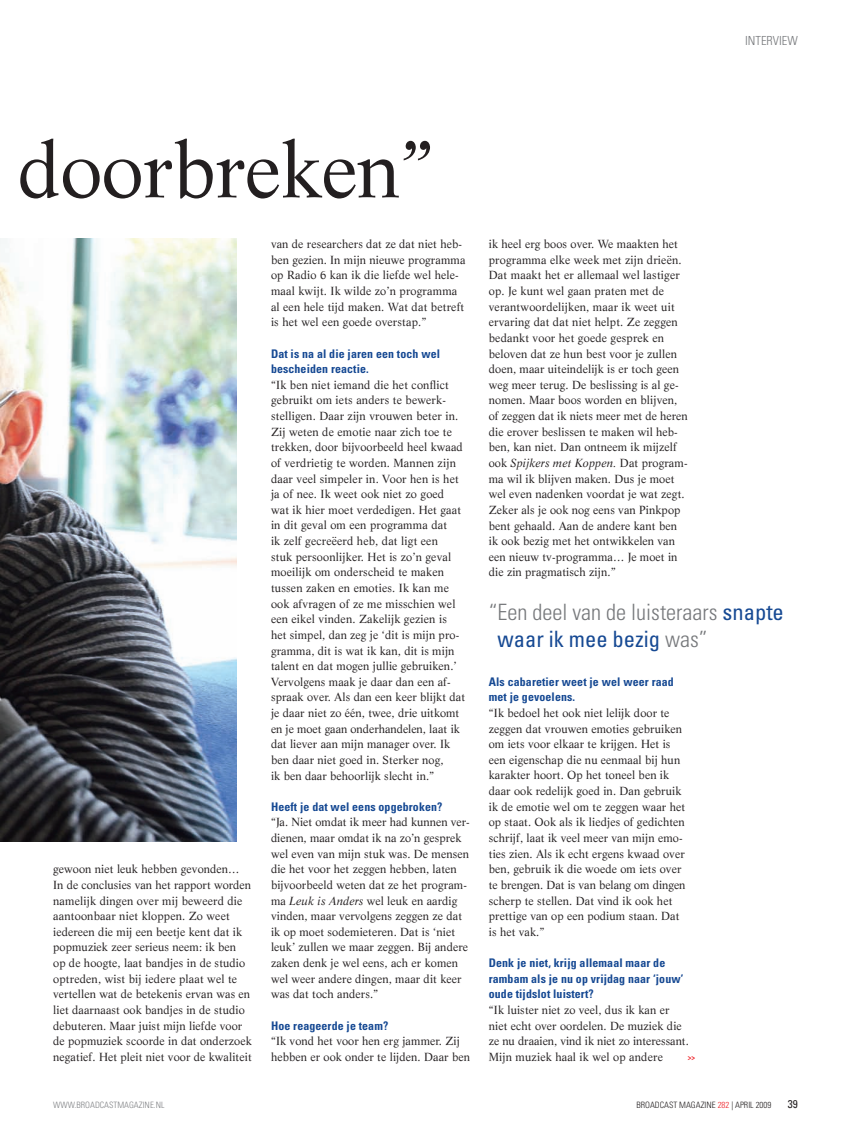
<style>
.page{position:relative;width:851px;height:1134px;background:#fff}
.page>*{position:absolute;margin:0;border:0;box-sizing:border-box;transform-origin:0 0}
.t1{font:77.5px "Life";letter-spacing:-.005em;color:#231f20}
.t2{font:300 condensed 22.5px/27.5px "Univers";color:#76787b}
.t3{font:300 condensed 12.5px "Univers";color:#76787b}
.t4{font:700 condensed 11.88px/15.6px "Univers";letter-spacing:.01em;color:#164993}
.t5{font:11.5px/15.6px "Life";letter-spacing:.01em;color:#231f20}
.t6{font:condensed 11.25px "Univers";color:#231f20}
.t7{font:300 condensed 8.75px "Univers";color:#231f20}
.t8{font:300 condensed 8.75px "Univers";color:#808285}
.t9{font:700 condensed 7.5px "Univers";color:#ee1d23}
.s1{font-style:italic}
.s2{font-weight:400;color:#164993}
.s3{color:#ee1d23}
</style>
<div class="page">
<img style="left:0;top:238px;width:236px;height:604px">
<p class="t3" style="left:744px;top:33px;width:54px">INTERVIEW</p>
<h1 class="t1" style="left:18px;top:122px;width:417px">doorbreken”</h1>
<p class="t5" style="left:53px;top:861px;width:200px">gewoon niet leuk hebben gevonden… In de conclusies van het rapport worden namelijk dingen over mij beweerd die aantoonbaar niet kloppen. Zo weet iedereen die mij een beetje kent dat ik popmuziek zeer serieus neem: ik ben<br>op de hoogte, laat bandjes in de studio optreden, wist bij iedere plaat wel te vertellen wat de betekenis ervan was en liet daarnaast ook bandjes in de studio debuteren. Maar juist mijn liefde voor de popmuziek scoorde in dat onderzoek negatief. Het pleit niet voor de kwaliteit</p>
<p class="t5" style="left:271px;top:236px;width:196px">van de researchers dat ze dat niet heb&shy;ben gezien. In mijn nieuwe programma op Radio 6 kan ik die liefde wel hele&shy;maal kwijt. Ik wilde zo’n programma al een hele tijd maken. Wat dat betreft is het wel een goede overstap.”</p>
<p class="t4" style="left:271px;top:345px;width:170px">Dat is na al die jaren een toch wel bescheiden reactie.</p>
<p class="t5" style="left:271px;top:377px;width:196px">“Ik ben niet iemand die het conflict gebruikt om iets anders te bewerk&shy;stelligen. Daar zijn vrouwen beter in.<br>Zij weten de emotie naar zich toe te trekken, door bijvoorbeeld heel kwaad of verdrietig te worden. Mannen zijn daar veel simpeler in. Voor hen is het ja of nee. Ik weet ook niet zo goed<br>wat ik hier moet verdedigen. Het gaat in dit geval om een programma dat<br>ik zelf gecreëerd heb, dat ligt een<br>stuk persoonlijker. Het is zo’n geval moeilijk om onderscheid te maken tussen zaken en emoties. Ik kan me ook afvragen of ze me misschien wel een eikel vinden. Zakelijk gezien is het simpel, dan zeg je ‘dit is mijn pro&shy;gramma, dit is wat ik kan, dit is mijn talent en dat mogen jullie gebruiken.’ Vervolgens maak je daar dan een af&shy;spraak over. Als dan een keer blijkt dat je daar niet zo één, twee, drie uitkomt en je moet gaan onderhandelen, laat ik dat liever aan mijn manager over. Ik ben daar niet goed in. Sterker nog,<br>ik ben daar behoorlijk slecht in.”</p>
<p class="t4" style="left:271px;top:799px;width:173px">Heeft je dat wel eens opgebroken?</p>
<p class="t5" style="left:271px;top:814px;width:200px">“Ja. Niet omdat ik meer had kunnen ver&shy;dienen, maar omdat ik na zo’n gesprek wel even van mijn stuk was. De mensen die het voor het zeggen hebben, laten bijvoorbeeld weten dat ze het program&shy;ma <span class="s1">Leuk is Anders</span> wel leuk en aardig vinden, maar vervolgens zeggen ze dat ik op moet sodemieteren. Dat is ‘niet leuk’ zullen we maar zeggen. Bij andere zaken denk je wel eens, ach er komen wel weer andere dingen, maar dit keer was dat toch anders.”</p>
<p class="t4" style="left:271px;top:1017px;width:119px">Hoe reageerde je team?</p>
<p class="t5" style="left:271px;top:1033px;width:200px">“Ik vond het voor hen erg jammer. Zij hebben er ook onder te lijden. Daar ben</p>
<p class="t5" style="left:488px;top:236px;width:200px">ik heel erg boos over. We maakten het programma elke week met zijn drieën.<br>Dat maakt het er allemaal wel lastiger op. Je kunt wel gaan praten met de verantwoordelijken, maar ik weet uit ervaring dat dat niet helpt. Ze zeggen bedankt voor het goede gesprek en beloven dat ze hun best voor je zullen doen, maar uiteindelijk is er toch geen weg meer terug. De beslissing is al ge&shy;nomen. Maar boos worden en blijven, of zeggen dat ik niets meer met de heren die erover beslissen te maken wil heb&shy;ben, kan niet. Dan ontneem ik mijzelf ook <span class="s1">Spijkers met Koppen.</span> Dat program&shy;ma wil ik blijven maken. Dus je moet wel even nadenken voordat je wat zegt.<br>Zeker als je ook nog eens van Pinkpop bent gehaald. Aan de andere kant ben ik ook bezig met het ontwikkelen van een nieuw tv-programma… Je moet in die zin pragmatisch zijn.”</p>
<h2 class="t2" style="left:497px;top:598px;width:288px;text-indent:-9px">“ EEN DEEL VAN DE LUISTERAARS <span class="s2">snapte waar ik mee bezig</span> WAS”</h2>
<p class="t4" style="left:488px;top:674px;width:186px">Als cabaretier weet je wel weer raad met je gevoelens.</p>
<p class="t5" style="left:488px;top:705px;width:198px">“Ik bedoel het ook niet lelijk door te zeggen dat vrouwen emoties gebruiken om iets voor elkaar te krijgen. Het is een eigenschap die nu eenmaal bij hun karakter hoort. Op het toneel ben ik daar ook redelijk goed in. Dan gebruik ik de emotie wel om te zeggen waar het op staat. Ook als ik liedjes of gedichten schrijf, laat ik veel meer van mijn emo&shy;ties zien. Als ik echt ergens kwaad over ben, gebruik ik die woede om iets over te brengen. Dat is van belang om dingen scherp te stellen. Dat vind ik ook het prettige van op een podium staan. Dat is het vak.”</p>
<p class="t4" style="left:488px;top:955px;width:196px">Denk je niet, krijg allemaal maar de rambam als je nu op vrijdag naar ‘jouw’ oude tijdslot luistert?</p>
<p class="t5" style="left:488px;top:1002px;width:201px">“Ik luister niet zo veel, dus ik kan er niet echt over oordelen. De muziek die ze nu draaien, vind ik niet zo interessant.<br>Mijn muziek haal ik wel op andere</p>
<p class="t9" style="left:687px;top:1052px;width:9px">&gt;&gt;</p>
<p class="t8" style="left:53px;top:1099px;width:113px">WWW.BROADCASTMAGAZINE.NL</p>
<p class="t7" style="left:636px;top:1099px;width:136px">BROADCAST MAGAZINE <span class="s3">282</span> | APRIL 2009</p>
<p class="t6" style="left:787px;top:1096px;width:11px">39</p>
</div>
